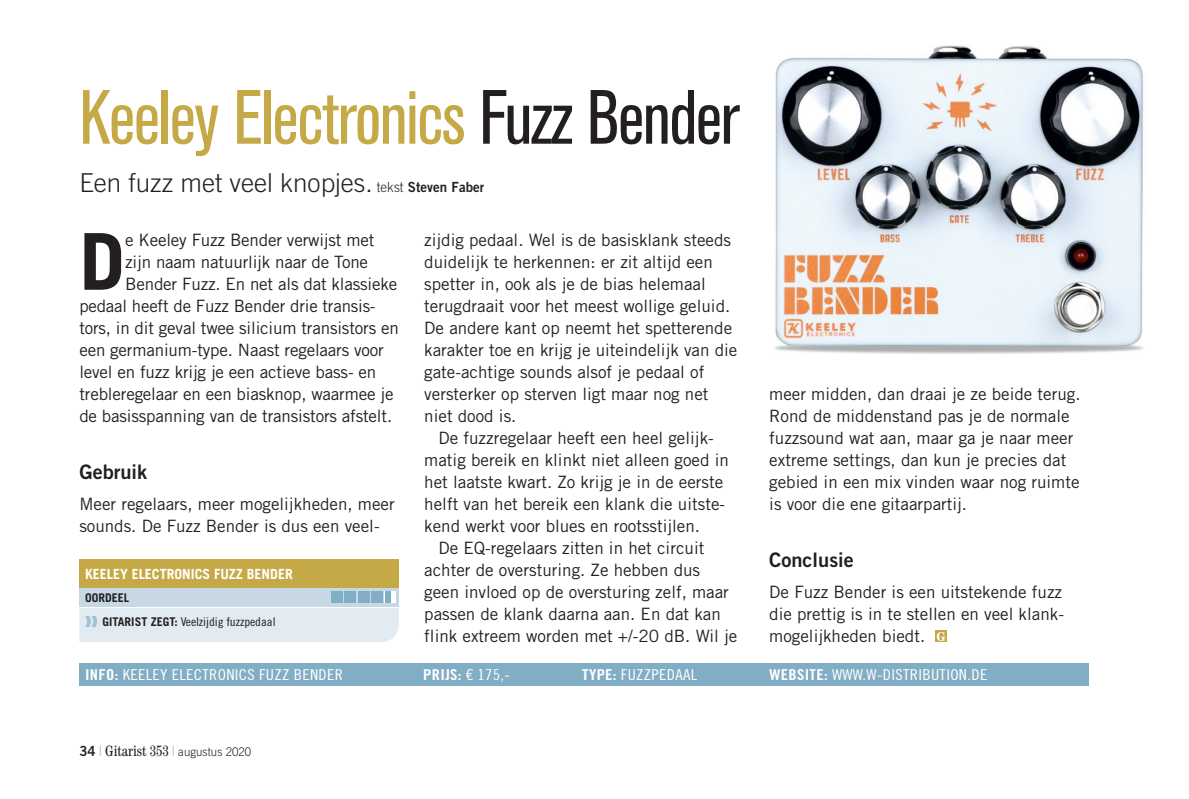
<style>
.page{position:relative;width:1189px;height:799px;background:#fff}
.page>*{position:absolute;margin:0;border:0;box-sizing:border-box;transform-origin:0 0}
.t1{font:700 78.4px "Trade Gothic LT Std";color:#231f20;scale:1.05 1}
.t2{font:condensed 76px "Akzidenz Grotesk BE";letter-spacing:-.02em;color:#c6a947}
.t3{font:300 26px "Trade Gothic LT Std";color:#231f20}
.t4{font:20px "Trade Gothic LT Std Bd 2";color:#231f20}
.t5{font:17px/22px "Trade Gothic LT Std";color:#231f20}
.t6{font:15px "Trade Gothic LT Std Cn 18";letter-spacing:.02em;color:#fff;scale:1.1 1}
.t7{font:15px "Trade Gothic LT Std Bd Cn 20";letter-spacing:.02em;color:#fff;scale:1.1 1}
.t8{font:700 14px "Trade Gothic LT Std";color:#fff}
.t9{font:12px "Trade Gothic LT Std Cn 18";letter-spacing:-.005em;color:#231f20;scale:1.1 1}
.t10{font:300 12px "Trade Gothic LT Std";letter-spacing:.005em;color:#231f20;scale:.95 1}
.t11{font:700 12px "Trade Gothic LT Std";color:#231f20}
.s1{color:#231f20}
.s2{font-size:14px}
.s3{font-family:"Trade Gothic LT Std Bd 2";font-weight:400;font-size:14px}
.s4{color:#a2c1d4}
.s5{font-family:"Trade Gothic LT Std";font-weight:700}
.s6{font-family:"Century Std";font-weight:700;font-size:13px;color:#fff}
.s7{font-family:"Trade Gothic LT Std Bd Cn 20"}
.s8{font-family:"Trade Gothic LT Std Cn 18"}
.s9{font-family:"Century Std";font-stretch:condensed;font-size:15px;color:#81adc5}
.s10{font-family:"Century Std";font-weight:400;font-stretch:condensed;font-size:15px}
</style>
<div class="page">
<img style="left:774px;top:45px;width:370px;height:309px">
<div style="left:79px;top:664px;width:1009px;height:22px;background:#81adc5"></div>
<div style="left:935px;top:630px;width:12px;height:12px;background:#c6a947"></div>
<div style="left:79px;top:587px;width:320px;height:19px;background:#c6d8e5"></div>
<div style="left:79px;top:608px;width:320px;height:34px;background:#e2ebf1"></div>
<div style="left:79px;top:559px;width:320px;height:28px;background:#c6a947"></div>
<div style="left:331px;top:591px;width:12px;height:12px;background:#81adc5"></div>
<div style="left:344px;top:591px;width:12px;height:12px;background:#81adc5"></div>
<div style="left:358px;top:591px;width:11px;height:12px;background:#81adc5"></div>
<svg style="left:390px;top:591px;width:6px;height:12px"></svg>
<div style="left:385px;top:591px;width:5px;height:12px;background:#81adc5"></div>
<div style="left:371px;top:591px;width:12px;height:12px;background:#81adc5"></div>
<h2 class="t2" style="left:79px;top:75px;width:661px">Keeley Electronics <span class="s1">Fuzz Bender</span></h2>
<h3 class="t3" style="left:79px;top:167px;width:406px">Een fuzz met veel knopjes. <span class="s2">tekst</span> <span class="s3">Steven Faber</span></h3>
<h1 class="t1" style="left:79px;top:213px;width:45px">D</h1>
<p class="t5" style="left:125px;top:228px;width:251px">e Keeley Fuzz Bender verwijst met</p>
<p class="t5" style="left:125px;top:250px;width:244px">zijn naam natuurlijk naar de Tone</p>
<p class="t5" style="left:125px;top:272px;width:273px">Bender Fuzz. En net als dat klassieke</p>
<p class="t5" style="left:79px;top:294px;width:298px">pedaal heeft de Fuzz Bender drie transis-</p>
<p class="t5" style="left:79px;top:316px;width:321px">tors, in dit geval twee silicium transistors en</p>
<p class="t5" style="left:79px;top:338px;width:306px">een germanium-type. Naast regelaars voor</p>
<p class="t5" style="left:79px;top:360px;width:298px">level en fuzz krijg je een actieve bass- en</p>
<p class="t5" style="left:79px;top:382px;width:316px">trebleregelaar en een biasknop, waarmee je</p>
<p class="t5" style="left:79px;top:404px;width:314px">de basisspanning van de transistors afstelt.</p>
<p class="t4" style="left:79px;top:459px;width:69px">Gebruik</p>
<p class="t5" style="left:79px;top:492px;width:317px">Meer regelaars, meer mogelijkheden, meer sounds. De Fuzz Bender is dus een veel-</p>
<p class="t8" style="left:85px;top:565px;width:209px">KEELEY ELECTRONICS FUZZ BENDER</p>
<p class="t11" style="left:85px;top:590px;width:46px">OORDEEL</p>
<p class="t9" style="left:85px;top:614px;width:175px"><span class="s4">❱❱</span> <span class="s5">GITARIST ZEGT:</span> Veelzijdig fuzzpedaal</p>
<p class="t5" style="left:424px;top:228px;width:315px">zijdig pedaal. Wel is de basisklank steeds duidelijk te herkennen: er zit altijd een spetter in, ook als je de bias helemaal terugdraait voor het meest wollige geluid.<br>De andere kant op neemt het spetterende karakter toe en krijg je uiteindelijk van die gate-achtige sounds alsof je pedaal of versterker op sterven ligt maar nog net niet dood is.</p>
<p class="t5" style="left:424px;top:426px;width:306px;text-indent:14px">De fuzzregelaar heeft een heel gelijk&shy;matig bereik en klinkt niet alleen goed in het laatste kwart. Zo krijg je in de eerste helft van het bereik een klank die uitste&shy;kend werkt voor blues en rootsstijlen.</p>
<p class="t5" style="left:424px;top:536px;width:314px;text-indent:14px">De EQ-regelaars zitten in het circuit achter de oversturing. Ze hebben dus geen invloed op de oversturing zelf, maar passen de klank daarna aan. En dat kan flink extreem worden met +/-20 dB. Wil je</p>
<p class="t5" style="left:769px;top:382px;width:313px">meer midden, dan draai je ze beide terug.<br>Rond de middenstand pas je de normale fuzzsound wat aan, maar ga je naar meer extreme settings, dan kun je precies dat gebied in een mix vinden waar nog ruimte is voor die ene gitaarpartij.</p>
<p class="t4" style="left:769px;top:547px;width:86px">Conclusie</p>
<p class="t5" style="left:769px;top:580px;width:295px;text-align:justify">De Fuzz Bender is een uitstekende fuzz die prettig is in te stellen en veel klank&shy;mogelijkheden biedt. <span class="s6">G</span></p>
<p class="t6" style="left:85px;top:666px;width:236px"><span class="s7">INFO:</span> KEELEY ELECTRONICS FUZZ BENDER</p>
<p class="t7" style="left:423px;top:666px;width:80px">PRIJS: <span class="s8">€ 175,-</span></p>
<p class="t6" style="left:582px;top:666px;width:106px"><span class="s7">TYPE:</span> FUZZPEDAAL</p>
<p class="t6" style="left:769px;top:666px;width:200px"><span class="s7">WEBSITE:</span> WWW.W-DISTRIBUTION.DE</p>
<p class="t10" style="left:79px;top:744px;width:182px"><span class="s3">34</span> <span class="s9">|</span> <span class="s10">Gitarist 353</span> <span class="s9">|</span> augustus 2020</p>
</div>
